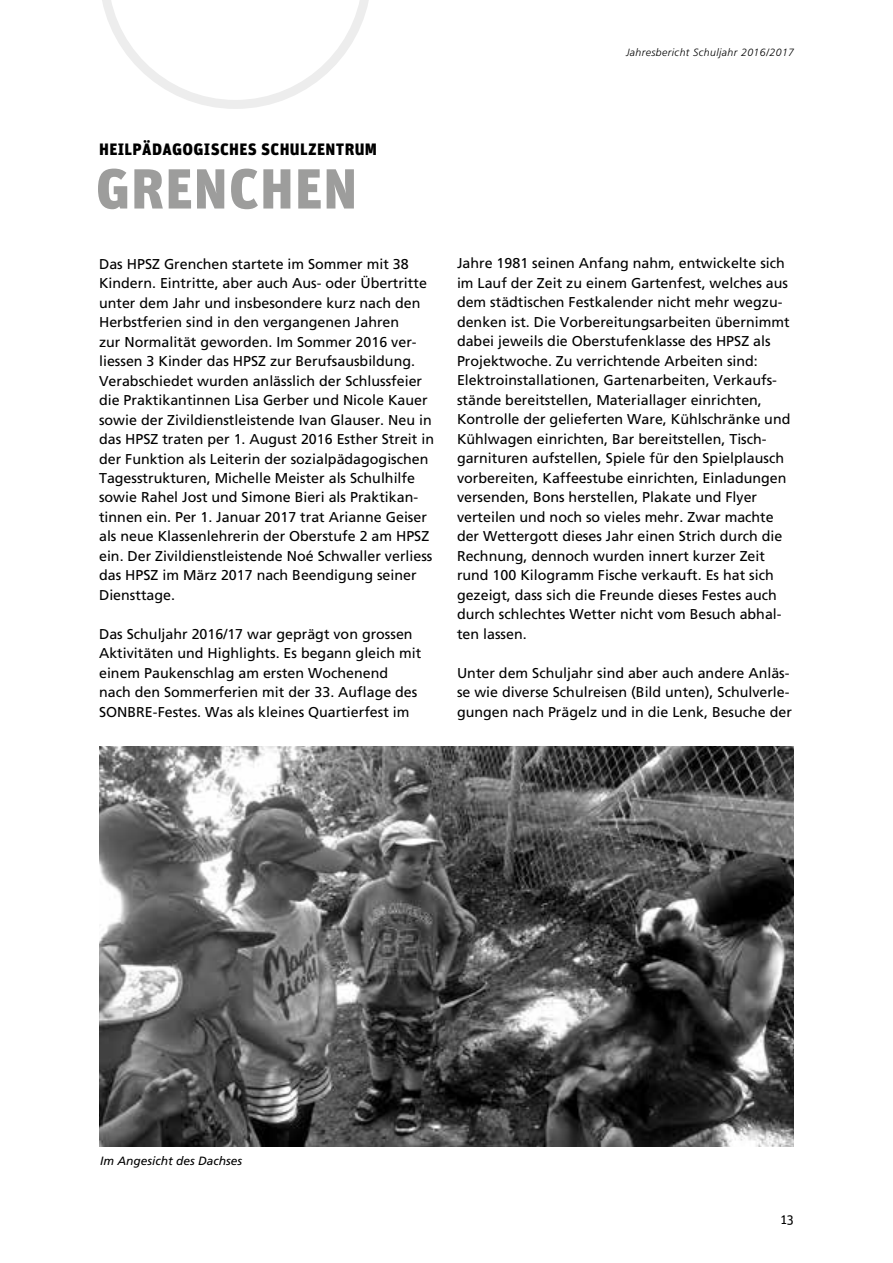
<style>
.page{position:relative;width:893px;height:1263px;background:#fff}
.page>*{position:absolute;margin:0;border:0;box-sizing:border-box;transform-origin:0 0}
.t1{font:900 56.25px "Unit OT";letter-spacing:.02em;color:#9d9d9c}
.t2{font:900 16.5px "Unit OT";letter-spacing:.02em;color:#000}
.t3{font:14.25px/19.5px "Frutiger";color:#000}
.t4{font:13.5px "Unit OT";color:#000}
.t5{font:italic 12px "Frutiger";color:#000}
.t6{font:italic 300 10.5px "Frutiger";letter-spacing:.04em;color:#000}
</style>
<div class="page">
<img style="left:99px;top:746px;width:695px;height:400px">
<svg style="left:102px;top:0;width:267px;height:109px"></svg>
<p class="t6" style="left:626px;top:46px;width:170px">Jahresbericht Schuljahr 2016/2017</p>
<p class="t2" style="left:99px;top:138px;width:280px">HEILPÄDAGOGISCHES SCHULZENTRUM</p>
<h1 class="t1" style="left:96px;top:152px;width:263px">GRENCHEN</h1>
<p class="t3" style="left:99px;top:254px;width:337px">Das HPSZ Grenchen startete im Sommer mit 38<br>Kindern. Eintritte, aber auch Aus- oder Übertritte unter dem Jahr und insbesondere kurz nach den Herbstferien sind in den vergangenen Jahren<br>zur Normalität geworden. Im Sommer 2016 ver&shy;liessen 3 Kinder das HPSZ zur Berufsausbildung.<br>Verabschiedet wurden anlässlich der Schlussfeier die Praktikantinnen Lisa Gerber und Nicole Kauer sowie der Zivildienstleistende Ivan Glauser. Neu in das HPSZ traten per 1. August 2016 Esther Streit in der Funktion als Leiterin der sozialpädagogischen Tagesstrukturen, Michelle Meister als Schulhilfe sowie Rahel Jost und Simone Bieri als Praktikan&shy;tinnen ein. Per 1. Januar 2017 trat Arianne Geiser als neue Klassenlehrerin der Oberstufe 2 am HPSZ ein. Der Zivildienstleistende Noé Schwaller verliess das HPSZ im März 2017 nach Beendigung seiner Diensttage.</p>
<p class="t3" style="left:99px;top:624px;width:324px">Das Schuljahr 2016/17 war geprägt von grossen Aktivitäten und Highlights. Es begann gleich mit einem Paukenschlag am ersten Wochenend nach den Sommerferien mit der 33. Auflage des SONBRE-Festes. Was als kleines Quartierfest im</p>
<p class="t3" style="left:457px;top:254px;width:335px">Jahre 1981 seinen Anfang nahm, entwickelte sich im Lauf der Zeit zu einem Gartenfest, welches aus dem städtischen Festkalender nicht mehr wegzu&shy;denken ist. Die Vorbereitungsarbeiten übernimmt dabei jeweils die Oberstufenklasse des HPSZ als Projektwoche. Zu verrichtende Arbeiten sind:<br>Elektroinstallationen, Gartenarbeiten, Verkaufs&shy;stände bereitstellen, Materiallager einrichten, Kontrolle der gelieferten Ware, Kühlschränke und Kühlwagen einrichten, Bar bereitstellen, Tisch&shy;garnituren aufstellen, Spiele für den Spielplausch vorbereiten, Kaffeestube einrichten, Einladungen versenden, Bons herstellen, Plakate und Flyer verteilen und noch so vieles mehr. Zwar machte der Wettergott dieses Jahr einen Strich durch die Rechnung, dennoch wurden innert kurzer Zeit rund 100 Kilogramm Fische verkauft. Es hat sich gezeigt, dass sich die Freunde dieses Festes auch durch schlechtes Wetter nicht vom Besuch abhal&shy;ten lassen.</p>
<p class="t3" style="left:457px;top:663px;width:336px">Unter dem Schuljahr sind aber auch andere Anläs&shy;se wie diverse Schulreisen (Bild unten), Schulverle&shy;gungen nach Prägelz und in die Lenk, Besuche der</p>
<p class="t5" style="left:100px;top:1153px;width:144px">Im Angesicht des Dachses</p>
<p class="t4" style="left:781px;top:1211px;width:15px">13</p>
</div>
